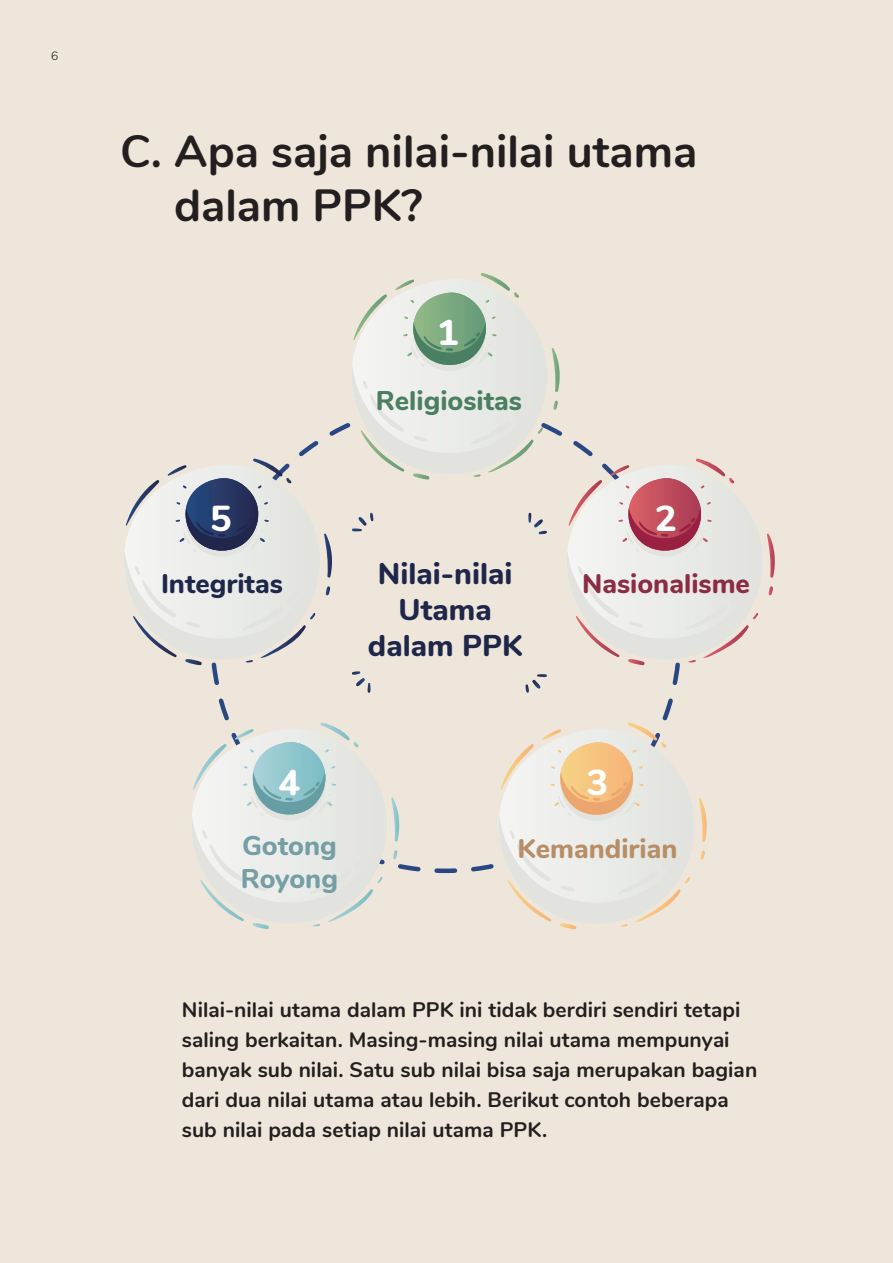
<style>
.page{position:relative;width:893px;height:1263px;background:#eee6da}
.page>*{position:absolute;margin:0;border:0;box-sizing:border-box;transform-origin:0 0}
.t1{font:700 45px/54px "Nunito";color:#231f20}
.t2{font:800 36px "Nunito";color:#fff}
.t3{font:800 30px/36px "Nunito";color:#1e264a;text-align:center}
.t4{font:800 27px "Nunito";color:#4a7f62}
.t5{font:800 27px "Nunito";color:#8c2c43}
.t6{font:800 27px "Nunito";color:#759ea5}
.t7{font:800 27px "Nunito";color:#b78e66}
.t8{font:800 27px "Nunito";color:#1e264a}
.t9{font:700 21px/30px "Nunito";color:#231f20}
.t10{font:300 12px "Nunito";color:#231f20}
</style>
<div class="page">
<svg style="left:192px;top:722px;width:209px;height:207px"></svg>
<svg style="left:491px;top:723px;width:216px;height:207px"></svg>
<svg style="left:124px;top:459px;width:208px;height:207px"></svg>
<svg style="left:344px;top:273px;width:431px;height:420px"></svg>
<p class="t10" style="left:51px;top:47px;width:9px">6</p>
<h1 class="t1" style="left:174px;top:122px;width:525px;text-indent:-54px">C. Apa saja nilai-nilai utama dalam PPK?</h1>
<h2 class="t2" style="left:437px;top:306px;width:23px">1</h2>
<p class="t4" style="left:376px;top:381px;width:148px">Religiositas</p>
<h2 class="t2" style="left:210px;top:492px;width:23px">5</h2>
<h2 class="t2" style="left:655px;top:492px;width:23px">2</h2>
<h3 class="t3" style="left:368px;top:554px;width:156px">Nilai-nilai<br>Utama dalam PPK</h3>
<p class="t8" style="left:161px;top:564px;width:123px">Integritas</p>
<p class="t5" style="left:582px;top:564px;width:169px">Nasionalisme</p>
<h2 class="t2" style="left:279px;top:756px;width:23px">4</h2>
<h2 class="t2" style="left:587px;top:756px;width:23px">3</h2>
<p class="t6" style="left:242px;top:826px;width:96px">Gotong</p>
<p class="t7" style="left:518px;top:829px;width:161px">Kemandirian</p>
<p class="t6" style="left:241px;top:858px;width:99px">Royong</p>
<p class="t9" style="left:182px;top:994px;width:577px">Nilai-nilai utama dalam PPK ini tidak berdiri sendiri tetapi saling berkaitan. Masing-masing nilai utama mempunyai banyak sub nilai. Satu sub nilai bisa saja merupakan bagian dari dua nilai utama atau lebih. Berikut contoh beberapa sub nilai pada setiap nilai utama PPK.</p>
</div>
